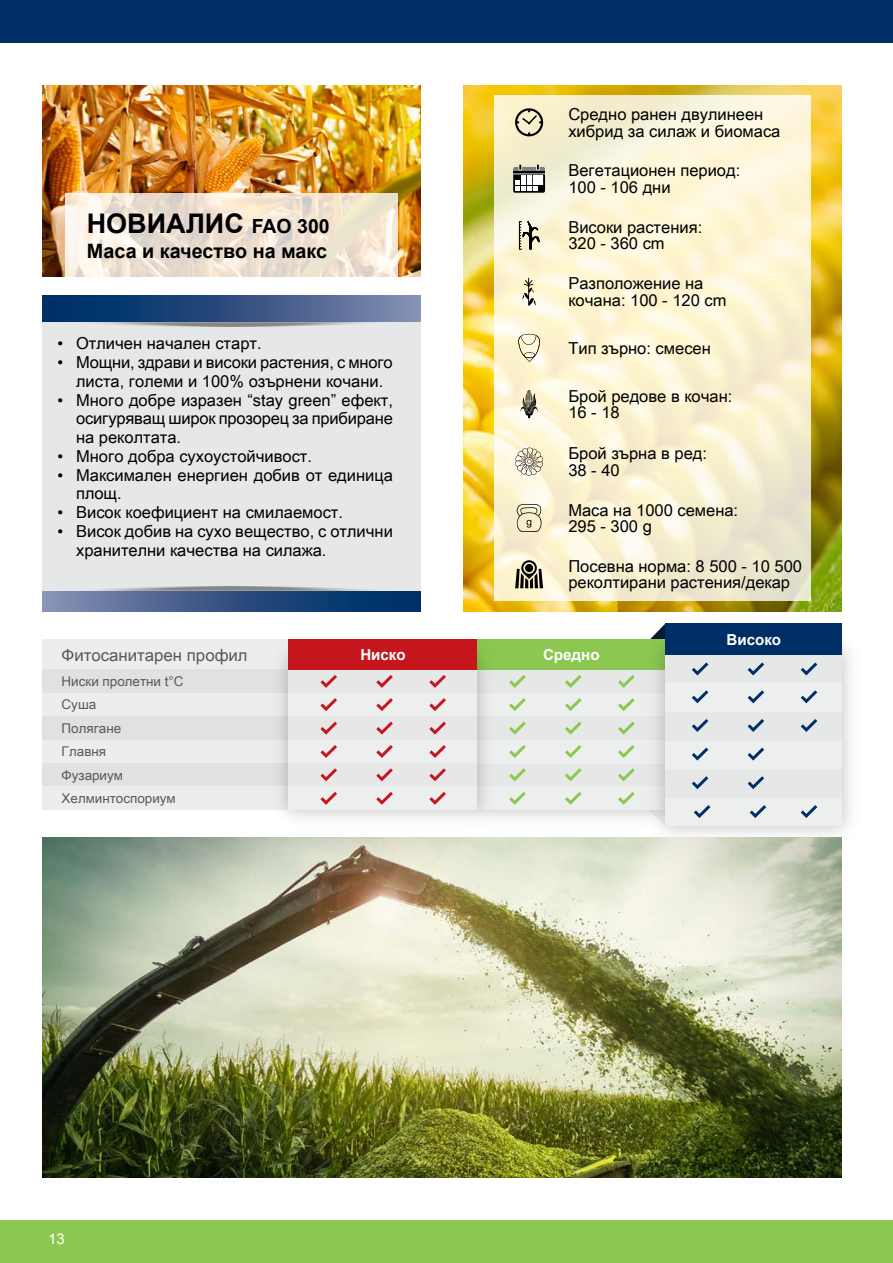
<style>
.page{position:relative;width:893px;height:1263px;background:#fff}
.page>*{position:absolute;margin:0;border:0;box-sizing:border-box;transform-origin:0 0}
.t1{font:700 27px "Arial";color:#000}
.t2{font:700 19.8px "Arial";color:#000}
.t3{font:16.8px "Arial Unicode MS";color:#58595b}
.t4{font:16.5px/16.5px "Arial Unicode MS";color:#000}
.t5{font:700 15.15px "Arial";color:#fff}
.t6{font:14.85px "Arial Unicode MS";color:#fff}
.t7{font:13.5px/23.4px "Arial Unicode MS";color:#58595b}
.s1{font-size:19.5px}
</style>
<div class="page">
<div style="left:0;top:1220px;width:893px;height:43px;background:#8bc751"></div>
<div style="left:0;top:0;width:893px;height:43px;background:#002f67"></div>
<div style="left:43px;top:312px;width:378px;height:284px;background:#e6e7e8"></div>
<svg style="left:66px;top:316px;width:332px;height:11px"></svg>
<div style="left:43px;top:296px;width:378px;height:25px;background:linear-gradient(to right,#00235d,#7f87ad)"></div>
<svg style="left:66px;top:586px;width:332px;height:11px"></svg>
<div style="left:43px;top:591px;width:378px;height:21px;background:linear-gradient(to right,#8189ae,#00245e)"></div>
<img style="left:43px;top:85px;width:378px;height:191px">
<svg style="left:66px;top:193px;width:332px;height:83px;background:#efe3d5"></svg>
<img style="left:463px;top:85px;width:379px;height:527px">
<svg style="left:494px;top:96px;width:317px;height:505px;background:#f9f2d5"></svg>
<svg style="left:515px;top:108px;width:28px;height:28px"></svg>
<svg style="left:513px;top:165px;width:32px;height:28px"></svg>
<svg style="left:517px;top:503px;width:25px;height:29px"></svg>
<svg style="left:515px;top:560px;width:28px;height:28px"></svg>
<svg style="left:519px;top:220px;width:21px;height:30px"></svg>
<svg style="left:518px;top:334px;width:22px;height:28px"></svg>
<svg style="left:520px;top:390px;width:18px;height:28px"></svg>
<svg style="left:522px;top:278px;width:14px;height:28px"></svg>
<svg style="left:515px;top:447px;width:28px;height:29px"></svg>
<div style="left:477px;top:657px;width:188px;height:153px;background:#edeeee"></div>
<div style="left:477px;top:639px;width:188px;height:31px;background:#8bc751"></div>
<div style="left:43px;top:639px;width:246px;height:31px;background:#ededee"></div>
<div style="left:43px;top:693px;width:246px;height:23px;background:#ededee"></div>
<div style="left:43px;top:670px;width:246px;height:23px;background:#e0e1e2"></div>
<div style="left:43px;top:716px;width:246px;height:24px;background:#e0e1e2"></div>
<div style="left:43px;top:740px;width:246px;height:23px;background:#ededee"></div>
<div style="left:43px;top:763px;width:246px;height:24px;background:#e0e1e2"></div>
<div style="left:43px;top:787px;width:246px;height:23px;background:#ededee"></div>
<img style="left:266px;top:639px;width:234px;height:185px">
<div style="left:289px;top:657px;width:188px;height:153px;background:#e6e7e7"></div>
<div style="left:289px;top:639px;width:188px;height:31px;background:#c4161c"></div>
<img style="left:642px;top:625px;width:209px;height:213px">
<div style="left:665px;top:649px;width:177px;height:177px;background:#e6e7e7"></div>
<div style="left:665px;top:623px;width:177px;height:32px;background:#002f67"></div>
<svg style="left:320px;top:675px;width:17px;height:13px"></svg>
<svg style="left:376px;top:675px;width:17px;height:13px"></svg>
<svg style="left:429px;top:675px;width:17px;height:13px"></svg>
<svg style="left:509px;top:698px;width:17px;height:13px"></svg>
<svg style="left:565px;top:698px;width:17px;height:13px"></svg>
<svg style="left:618px;top:698px;width:17px;height:13px"></svg>
<svg style="left:509px;top:675px;width:17px;height:13px"></svg>
<svg style="left:565px;top:675px;width:17px;height:13px"></svg>
<svg style="left:618px;top:675px;width:17px;height:13px"></svg>
<svg style="left:692px;top:662px;width:16px;height:13px"></svg>
<svg style="left:748px;top:662px;width:16px;height:13px"></svg>
<svg style="left:801px;top:662px;width:16px;height:13px"></svg>
<svg style="left:692px;top:690px;width:16px;height:13px"></svg>
<svg style="left:748px;top:690px;width:16px;height:13px"></svg>
<svg style="left:801px;top:690px;width:16px;height:13px"></svg>
<svg style="left:692px;top:719px;width:16px;height:13px"></svg>
<svg style="left:748px;top:719px;width:16px;height:13px"></svg>
<svg style="left:801px;top:719px;width:16px;height:13px"></svg>
<svg style="left:692px;top:748px;width:16px;height:12px"></svg>
<svg style="left:748px;top:748px;width:16px;height:12px"></svg>
<svg style="left:692px;top:776px;width:16px;height:13px"></svg>
<svg style="left:748px;top:776px;width:16px;height:13px"></svg>
<svg style="left:801px;top:805px;width:16px;height:13px"></svg>
<svg style="left:694px;top:805px;width:16px;height:13px"></svg>
<svg style="left:750px;top:805px;width:16px;height:13px"></svg>
<svg style="left:509px;top:745px;width:17px;height:13px"></svg>
<svg style="left:565px;top:745px;width:17px;height:13px"></svg>
<svg style="left:618px;top:745px;width:17px;height:13px"></svg>
<svg style="left:509px;top:768px;width:17px;height:13px"></svg>
<svg style="left:565px;top:768px;width:17px;height:13px"></svg>
<svg style="left:618px;top:768px;width:17px;height:13px"></svg>
<svg style="left:509px;top:792px;width:17px;height:13px"></svg>
<svg style="left:565px;top:792px;width:17px;height:13px"></svg>
<svg style="left:618px;top:792px;width:17px;height:13px"></svg>
<svg style="left:509px;top:722px;width:17px;height:13px"></svg>
<svg style="left:565px;top:722px;width:17px;height:13px"></svg>
<svg style="left:618px;top:722px;width:17px;height:13px"></svg>
<svg style="left:320px;top:698px;width:17px;height:13px"></svg>
<svg style="left:376px;top:698px;width:17px;height:13px"></svg>
<svg style="left:429px;top:698px;width:17px;height:13px"></svg>
<svg style="left:320px;top:722px;width:17px;height:13px"></svg>
<svg style="left:376px;top:722px;width:17px;height:13px"></svg>
<svg style="left:429px;top:722px;width:17px;height:13px"></svg>
<svg style="left:320px;top:745px;width:17px;height:13px"></svg>
<svg style="left:376px;top:745px;width:17px;height:13px"></svg>
<svg style="left:429px;top:745px;width:17px;height:13px"></svg>
<svg style="left:320px;top:768px;width:17px;height:13px"></svg>
<svg style="left:376px;top:768px;width:17px;height:13px"></svg>
<svg style="left:429px;top:768px;width:17px;height:13px"></svg>
<svg style="left:320px;top:792px;width:17px;height:13px"></svg>
<svg style="left:376px;top:792px;width:17px;height:13px"></svg>
<svg style="left:429px;top:792px;width:17px;height:13px"></svg>
<img style="left:43px;top:838px;width:799px;height:340px">
<h1 class="t1" style="left:87px;top:204px;width:244px">НОВИАЛИС <span class="s1">FAO 300</span></h1>
<p class="t2" style="left:87px;top:237px;width:242px">Маса и качество на макс</p>
<p class="t4" style="left:57px;top:335px;width:206px">• Отличен начален старт.</p>
<p class="t4" style="left:57px;top:353px;width:337px;line-height:18.8px;text-align:center">• Мощни, здрави и високи растения, с много листа, големи и 100% озърнени кочани.</p>
<p class="t4" style="left:76px;top:390px;width:318px;line-height:18.8px;text-align:justify;text-indent:-19px">• Много добре изразен “stay green” ефект, осигуряващ широк прозорец за прибиране на реколтата.</p>
<p class="t4" style="left:57px;top:447px;width:256px">• Много добра сухоустойчивост.</p>
<p class="t4" style="left:76px;top:465px;width:318px;line-height:18.8px;text-indent:-19px">• Максимален енергиен добив от единица площ.</p>
<p class="t4" style="left:57px;top:504px;width:287px">• Висок коефициент на смилаемост.</p>
<p class="t4" style="left:76px;top:521px;width:318px;line-height:18.8px;text-indent:-19px">• Висок добив на сухо вещество, с отлични хранителни качества на силажа.</p>
<p class="t4" style="left:568px;top:106px;width:214px">Средно ранен двулинеен хибрид за силаж и биомаса</p>
<p class="t4" style="left:568px;top:162px;width:173px">Вегетационен период:<br>100 - 106 дни</p>
<p class="t4" style="left:568px;top:218px;width:135px">Високи растения:<br>320 - 360 cm</p>
<p class="t4" style="left:568px;top:275px;width:160px">Разположение на кочана: 100 - 120 cm</p>
<p class="t4" style="left:568px;top:339px;width:144px">Тип зърно: смесен</p>
<p class="t4" style="left:568px;top:387px;width:166px">Брой редове в кочан:<br>16 - 18</p>
<p class="t4" style="left:568px;top:445px;width:140px">Брой зърна в ред:<br>38 - 40</p>
<p class="t4" style="left:568px;top:501px;width:171px">Маса на 1000 семена:<br>295 - 300 g</p>
<p class="t4" style="left:568px;top:557px;width:235px">Посевна норма: 8 500 - 10 500 реколтирани растения/декар</p>
<p class="t5" style="left:726px;top:628px;width:56px">Високо</p>
<p class="t3" style="left:62px;top:642px;width:187px">Фитосанитарен профил</p>
<p class="t7" style="left:62px;top:669px;width:124px">Ниски пролетни t°С<br>Суша<br>Полягане<br>Главня<br>Фузариум<br>Хелминтоспориум</p>
<p class="t5" style="left:360px;top:644px;width:47px">Ниско</p>
<p class="t5" style="left:543px;top:644px;width:58px">Средно</p>
<p class="t6" style="left:48px;top:1228px;width:18px">13</p>
</div>
